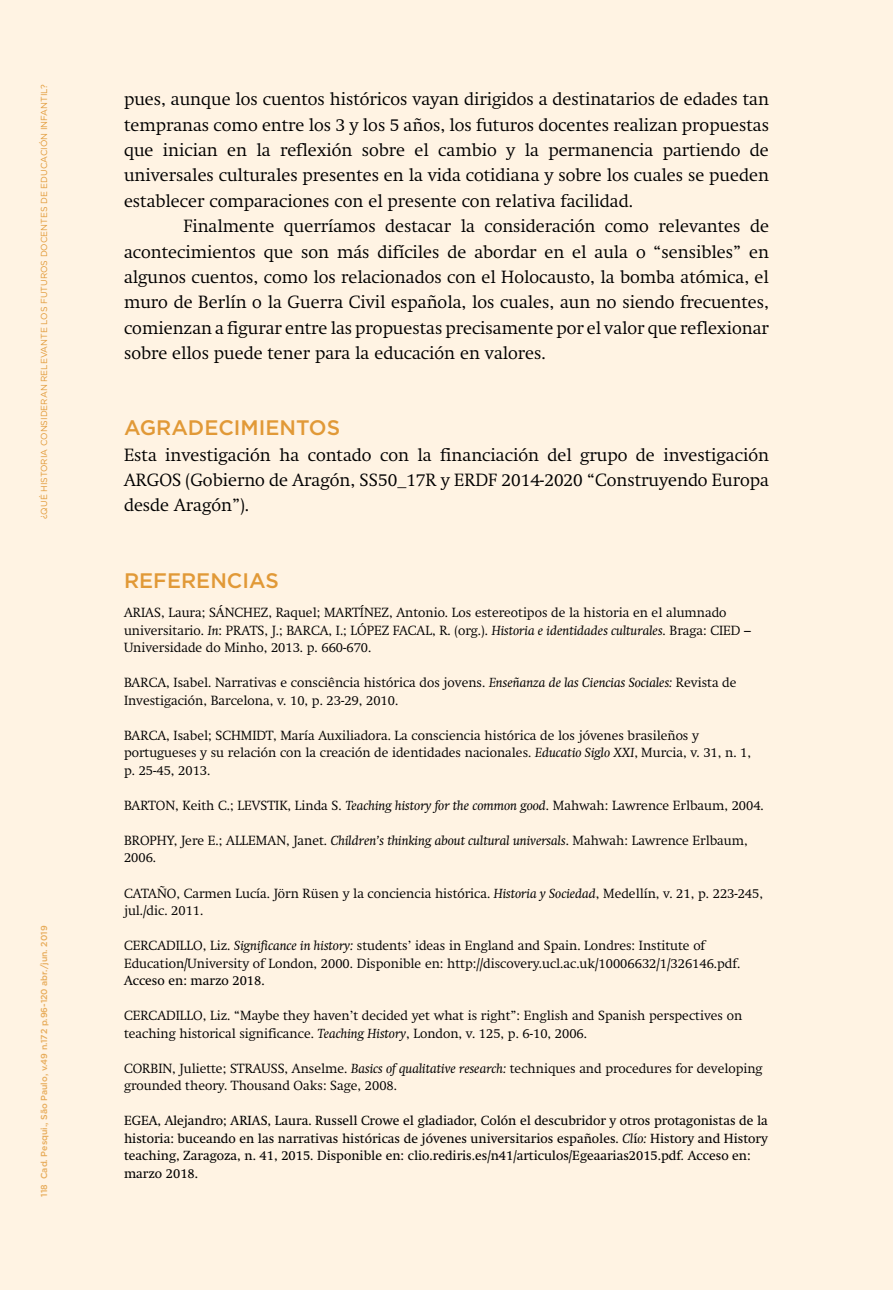
<style>
.page{position:relative;width:893px;height:1290px;background:#fff3e3}
.page>*{position:absolute;margin:0;border:0;box-sizing:border-box;transform-origin:0 0}
.t1{font:500 21px "Gotham HTF";color:#e1a13e}
.t2{font:300 17.5px/25.4px "Swift";color:#000;text-align:justify}
.t3{font:300 13.12px/17.5px "Swift";color:#000}
.t4{font:13.12px/17.5px "Swift";color:#000}
.t5{font:8.75px "Gotham HTF";color:#e1a13e}
.t6{font:500 8.75px "Gotham HTF";color:#e7b465}
.s1{font-weight:400;font-style:italic}
.s2{font-style:italic}
</style>
<div class="page">
<p class="t5" style="left:39px;top:519px;width:436px;rotate:-90deg">¿QUÉ HISTORIA CONSIDERAN RELEVANTE LOS FUTUROS DOCENTES DE EDUCACIÓN INFANTIL?</p>
<p class="t6" style="left:39px;top:1196px;width:272px;rotate:-90deg">118 Cad. Pesqui., São Paulo, v.49 n.172 p.96-120 abr./jun. 2019</p>
<p class="t2" style="left:124px;top:87px;width:646px">pues, aunque los cuentos históricos vayan dirigidos a destinatarios de edades tan tempranas como entre los 3 y los 5 años, los futuros docentes realizan propuestas que inician en la reflexión sobre el cambio y la permanencia partiendo de universales culturales presentes en la vida cotidiana y sobre los cuales se pueden establecer comparaciones con el presente con relativa facilidad.</p>
<p class="t2" style="left:124px;top:214px;width:646px;text-indent:60px">Finalmente querríamos destacar la consideración como relevantes de acontecimientos que son más difíciles de abordar en el aula o “sensibles” en algunos cuentos, como los relacionados con el Holocausto, la bomba atómica, el muro de Berlín o la Guerra Civil española, los cuales, aun no siendo frecuentes, comienzan a figurar entre las propuestas precisamente por el valor que reflexionar sobre ellos puede tener para la educación en valores.</p>
<h1 class="t1" style="left:124px;top:416px;width:218px">AGRADECIMIENTOS</h1>
<h2 class="t2" style="left:124px;top:442px;width:646px">Esta investigación ha contado con la financiación del grupo de investigación ARGOS (Gobierno de Aragón, SS50_17R y ERDF 2014-2020 “Construyendo Europa desde Aragón”).</h2>
<h1 class="t1" style="left:124px;top:568px;width:156px">REFERENCIAS</h1>
<p class="t3" style="left:124px;top:604px;width:628px">ARIAS, Laura; SÁNCHEZ, Raquel; MARTÍNEZ, Antonio. Los estereotipos de la historia en el alumnado universitario. <span class="s1">In</span>: PRATS, J.; BARCA, I.; LÓPEZ FACAL, R. (org.). <span class="s1">Historia e identidades culturales</span>. Braga: CIED –<br>Universidade do Minho, 2013. p. 660-670.</p>
<p class="t3" style="left:124px;top:674px;width:614px">BARCA, Isabel. Narrativas e consciência histórica dos jovens. <span class="s1">Enseñanza de las Ciencias Sociales:</span> Revista de<br>Investigación, Barcelona, v. 10, p. 23-29, 2010.</p>
<p class="t3" style="left:124px;top:727px;width:629px">BARCA, Isabel; SCHMIDT, María Auxiliadora. La consciencia histórica de los jóvenes brasileños y portugueses y su relación con la creación de identidades nacionales. <span class="s1">Educatio Siglo XXI</span>, Murcia, v. 31, n. 1, p. 25-45, 2013.</p>
<p class="t3" style="left:124px;top:797px;width:641px">BARTON, Keith C.; LEVSTIK, Linda S. <span class="s1">Teaching history for the common good</span>. Mahwah: Lawrence Erlbaum, 2004.</p>
<p class="t3" style="left:124px;top:832px;width:625px">BROPHY, Jere E.; ALLEMAN, Janet. <span class="s1">Children’s thinking about cultural universals</span>. Mahwah: Lawrence Erlbaum,<br>2006.</p>
<p class="t3" style="left:124px;top:884px;width:640px">CATAÑO, Carmen Lucía. Jörn Rüsen y la conciencia histórica. <span class="s1">Historia y Sociedad</span>, Medellín, v. 21, p. 223-245, jul./dic. 2011.</p>
<p class="t3" style="left:124px;top:937px;width:618px">CERCADILLO, Liz. <span class="s1">Significance in history:</span> students’ ideas in England and Spain. Londres: Institute of<br>Education/University of London, 2000. Disponible en: http://discovery.ucl.ac.uk/10006632/1/326146.pdf.</p>
<p class="t4" style="left:124px;top:972px;width:142px">Acceso en: marzo 2018.</p>
<p class="t3" style="left:124px;top:1007px;width:620px">CERCADILLO, Liz. “Maybe they haven’t decided yet what is right”: English and Spanish perspectives on teaching historical significance. <span class="s1">Teaching History</span>, London, v. 125, p. 6-10, 2006.</p>
<p class="t3" style="left:124px;top:1059px;width:640px">CORBIN, Juliette; STRAUSS, Anselme. <span class="s1">Basics of qualitative research:</span> techniques and procedures for developing grounded theory. Thousand Oaks: Sage, 2008.</p>
<p class="t4" style="left:124px;top:1112px;width:645px">EGEA, Alejandro; ARIAS, Laura. Russell Crowe el gladiador, Colón el descubridor y otros protagonistas de la historia: buceando en las narrativas históricas de jóvenes universitarios españoles. <span class="s2">Cl</span>í<span class="s2">o:</span> History and History teaching, Zaragoza, n. 41, 2015. Disponible en: clio.rediris.es/n41/articulos/Egeaarias2015.pdf<span class="s2">.</span> Acceso en: marzo 2018.</p>
</div>
